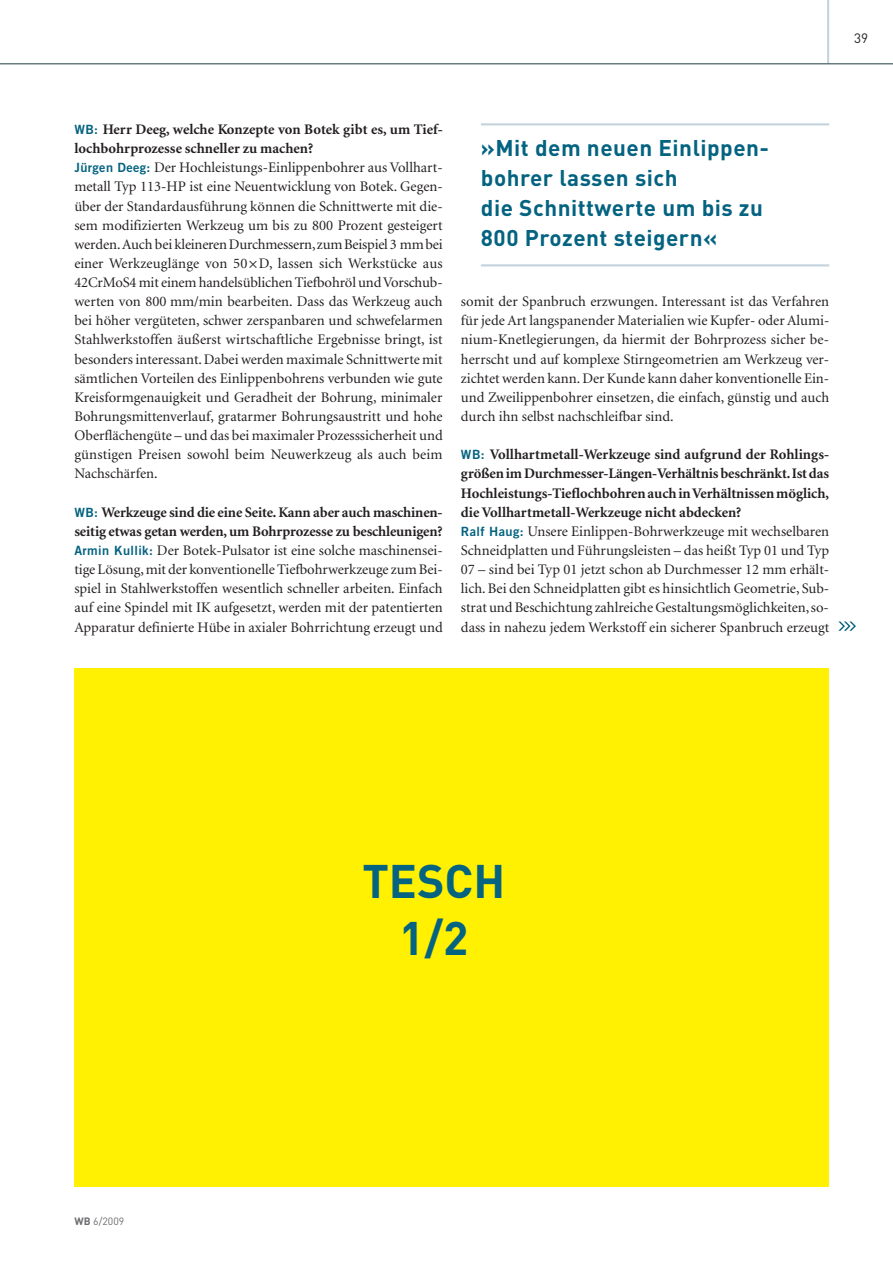
<style>
.page{position:relative;width:893px;height:1263px;background:#fff}
.page>*{position:absolute;margin:0;border:0;box-sizing:border-box;transform-origin:0 0}
.t1{font:700 46.5px/57.3px "DIN";color:#046380;text-align:center}
.t2{font:700 22.5px/29.7px "DIN";letter-spacing:.02em;color:#046380}
.t3{font:14.7px/19.2px "Minion";color:#231f20}
.t4{font:13.5px "DIN";color:#231f20}
.t5{font:10.5px "DIN";color:#6c6d70}
.s1{font-family:"Trade Gothic Bold Two";font-size:12.75px;color:#046380}
.s2{font-weight:700}
</style>
<div class="page">
<hr style="left:827px;top:0;width:2px;height:64px;background:#c4d3dd">
<hr style="left:0;top:63px;width:893px;height:1px;background:#53656e">
<hr style="left:481px;top:264px;width:348px;height:2px;background:#c4d3dd">
<hr style="left:481px;top:123px;width:348px;height:2px;background:#c4d3dd">
<div style="left:74px;top:668px;width:755px;height:518px;background:#fff101"></div>
<svg style="left:838px;top:621px;width:18px;height:10px"></svg>
<p class="t4" style="left:854px;top:31px;width:16px">39</p>
<p class="t3" style="left:74px;top:121px;width:370px"><span class="s1">WB:</span> <span class="s2">Herr Deeg, welche Konzepte von Botek gibt es, um Tief&shy;lochbohrprozesse schneller zu machen?<br></span><span class="s1">Jürgen Deeg:</span> Der Hochleistungs-Einlippenbohrer aus Vollhart&shy;metall Typ 113-HP ist eine Neuentwicklung von Botek. Gegen&shy;über der Standardausführung können die Schnittwerte mit die&shy;sem modifizierten Werkzeug um bis zu 800 Prozent gesteigert werden.Auch bei kleineren Durchmessern,zum Beispiel 3 mm bei einer Werkzeuglänge von 50 ✕ D, lassen sich Werkstücke aus 42CrMoS4 mit einem handelsüblichen Tiefbohröl und Vorschub&shy;werten von 800 mm/min bearbeiten. Dass das Werkzeug auch bei höher vergüteten, schwer zerspanbaren und schwefelarmen Stahlwerkstoffen äußerst wirtschaftliche Ergebnisse bringt, ist besonders interessant. Dabei werden maximale Schnittwerte mit sämtlichen Vorteilen des Einlippenbohrens verbunden wie gute Kreisformgenauigkeit und Geradheit der Bohrung, minimaler Bohrungsmittenverlauf, gratarmer Bohrungsaustritt und hohe Oberflächengüte – und das bei maximaler Prozesssicherheit und günstigen Preisen sowohl beim Neuwerkzeug als auch beim Nachschärfen.</p>
<p class="t3" style="left:74px;top:503px;width:370px;text-align:justify"><span class="s1">WB:</span> <span class="s2">Werkzeuge sind die eine Seite. Kann aber auch maschinen&shy;seitig etwas getan werden, um Bohrprozesse zu beschleunigen?<br></span><span class="s1">Armin Kullik:</span> Der Botek-Pulsator ist eine solche maschinensei&shy;tige Lösung,mit der konventionelle Tiefbohrwerkzeuge zum Bei&shy;spiel in Stahlwerkstoffen wesentlich schneller arbeiten. Einfach auf eine Spindel mit IK aufgesetzt, werden mit der patentierten Apparatur definierte Hübe in axialer Bohrrichtung erzeugt und</p>
<h2 class="t2" style="left:481px;top:134px;width:290px">»Mit dem neuen Einlippen&shy;bohrer lassen sich<br>die Schnittwerte um bis zu<br>800 Prozent steigern«</h2>
<p class="t3" style="left:461px;top:293px;width:370px;text-align:justify">somit der Spanbruch erzwungen. Interessant ist das Verfahren für jede Art langspanender Materialien wie Kupfer- oder Alumi&shy;nium-Knetlegierungen, da hiermit der Bohrprozess sicher be&shy;herrscht und auf komplexe Stirngeometrien am Werkzeug ver&shy;zichtet werden kann. Der Kunde kann daher konventionelle Ein&shy;und Zweilippenbohrer einsetzen, die einfach, günstig und auch durch ihn selbst nachschleifbar sind.</p>
<p class="t3" style="left:461px;top:446px;width:370px"><span class="s1">WB:</span> <span class="s2">Vollhartmetall-Werkzeuge sind aufgrund der Rohlings&shy;größen im Durchmesser-Längen-Verhältnis beschränkt.Ist das Hochleistungs-Tieflochbohren auch in Verhältnissen möglich, die Vollhartmetall-Werkzeuge nicht abdecken?<br></span><span class="s1">Ralf Haug:</span> Unsere Einlippen-Bohrwerkzeuge mit wechselbaren Schneidplatten und Führungsleisten – das heißt Typ 01 und Typ 07 – sind bei Typ 01 jetzt schon ab Durchmesser 12 mm erhält&shy;lich.Bei den Schneidplatten gibt es hinsichtlich Geometrie, Sub&shy;strat und Beschichtung zahlreiche Gestaltungsmöglichkeiten, so&shy;dass in nahezu jedem Werkstoff ein sicherer Spanbruch erzeugt</p>
<h1 class="t1" style="left:362px;top:853px;width:144px">TESCH<br>1/2</h1>
<p class="t5" style="left:74px;top:1215px;width:51px"><span class="s2">WB</span> 6/2009</p>
</div>
